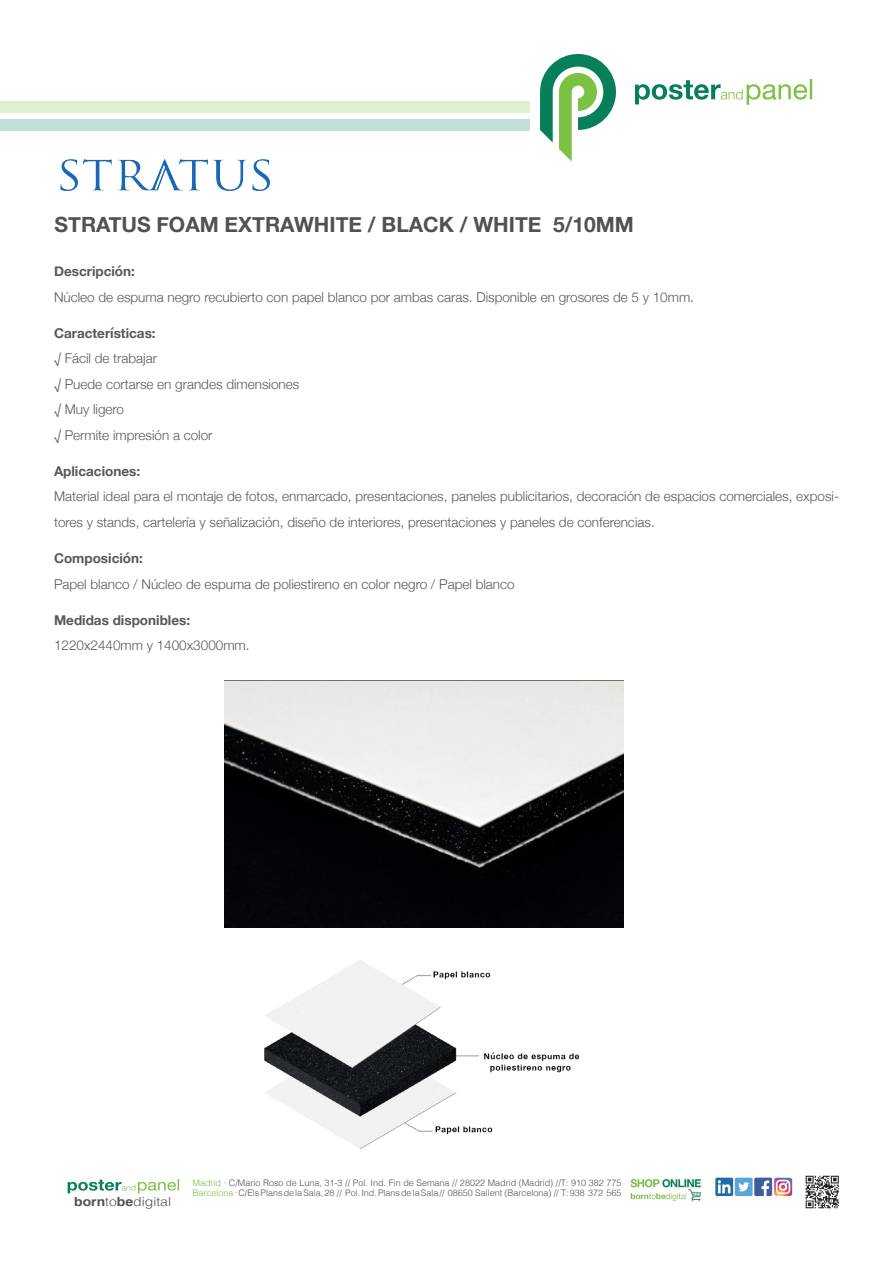
<style>
.page{position:relative;width:893px;height:1263px;background:#fff}
.page>*{position:absolute;margin:0;border:0;box-sizing:border-box;transform-origin:0 0}
.t1{font:700 21px "Helvetica Neue";color:#4f5152}
.t2{font:300 13.5px/25.5px "Helvetica Neue";color:#57585a}
.t3{font:700 13.5px "Helvetica Neue";color:#57585a}
.t4{font:300 12.6px "Helvetica";color:#4f5153;scale:1.11 1}
.t5{font:300 9px/10.8px "Helvetica";color:#4f5152}
.s1{font-weight:700}
.s2{color:#7cc243}
</style>
<div class="page">
<svg style="left:635px;top:79px;width:177px;height:26px"></svg>
<svg style="left:540px;top:54px;width:76px;height:108px"></svg>
<div style="left:0;top:101px;width:530px;height:12px;background:#deefd0"></div>
<div style="left:0;top:119px;width:530px;height:12px;background:#c0dfd6"></div>
<img style="left:60px;top:159px;width:210px;height:32px">
<img style="left:715px;top:1177px;width:77px;height:20px">
<img style="left:630px;top:1178px;width:71px;height:24px">
<img style="left:805px;top:1175px;width:33px;height:34px">
<svg style="left:68px;top:1179px;width:111px;height:15px"></svg>
<img style="left:225px;top:681px;width:399px;height:246px">
<img style="left:264px;top:960px;width:316px;height:190px">
<h1 class="t1" style="left:55px;top:208px;width:581px">STRATUS FOAM EXTRAWHITE / BLACK / WHITE 5/10MM</h1>
<p class="t3" style="left:54px;top:261px;width:82px">Descripción:</p>
<p class="t2" style="left:54px;top:283px;width:641px">Núcleo de espuma negro recubierto con papel blanco por ambas caras. Disponible en grosores de 5 y 10mm.</p>
<p class="t3" style="left:54px;top:323px;width:103px">Características:</p>
<p class="t2" style="left:54px;top:345px;width:247px">√ Fácil de trabajar<br>√ Puede cortarse en grandes dimensiones √ Muy ligero<br>√ Permite impresión a color</p>
<p class="t3" style="left:54px;top:461px;width:88px">Aplicaciones:</p>
<p class="t2" style="left:54px;top:483px;width:786px">Material ideal para el montaje de fotos, enmarcado, presentaciones, paneles publicitarios, decoración de espacios comerciales, exposi&shy;tores y stands, cartelería y señalización, diseño de interiores, presentaciones y paneles de conferencias.</p>
<p class="t3" style="left:54px;top:548px;width:90px">Composición:</p>
<p class="t2" style="left:54px;top:570px;width:462px">Papel blanco / Núcleo de espuma de poliestireno en color negro / Papel blanco</p>
<p class="t3" style="left:54px;top:609px;width:138px">Medidas disponibles:</p>
<p class="t2" style="left:54px;top:631px;width:197px">1220x2440mm y 1400x3000mm.</p>
<p class="t4" style="left:74px;top:1191px;width:89px"><span class="s1">born</span>to<span class="s1">be</span>digital</p>
<p class="t5" style="left:193px;top:1176px;width:430px"><span class="s2">Madrid</span> · C/Mario Roso de Luna, 31-3 // Pol. Ind. Fin de Semana // 28022 Madrid (Madrid) //T: 910 382 775<br><span class="s2">Barcelona</span> · C/Els Plans de la Sala, 28 // Pol. Ind. Plans de la Sala // 08650 Sallent (Barcelona) // T: 938 372 565</p>
</div>
